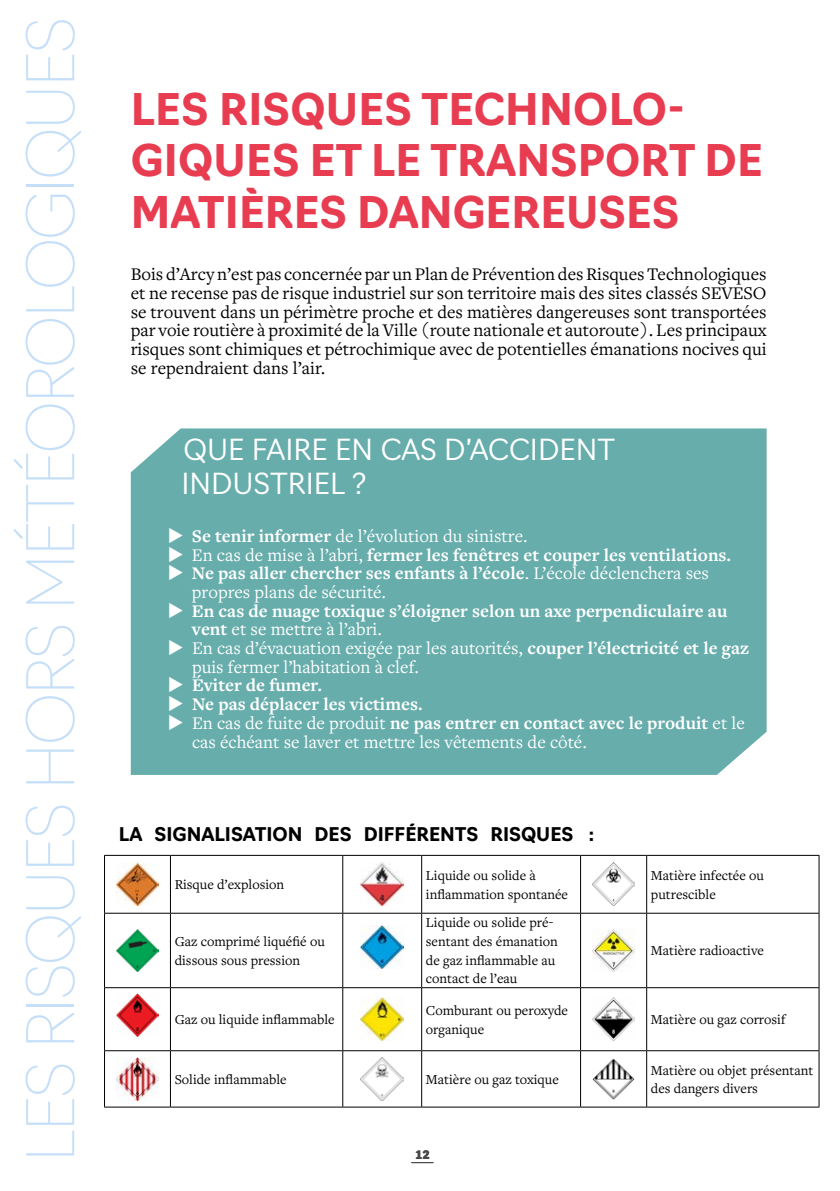
<style>
.page{position:relative;width:840px;height:1191px;background:#fff}
.page>*{position:absolute;margin:0;border:0;box-sizing:border-box;transform-origin:0 0}
.t1{font:100 64px "Navigo";letter-spacing:-.045em;color:#c6dff8}
.t2{font:700 42.6px/51.2px "Navigo";color:#e83c51}
.t3{font:300 28.4px/34px "Navigo";color:#fff}
.t4{font:18.4px/18.6px "Freight Text Pro";color:#000;text-align:justify}
.t5{font:18.4px/18.6px "Freight Text Pro";color:#fff}
.t6{font:700 18.4px/18.6px "Freight Text Pro";color:#fff}
.t7{font:700 18.4px "Navigo";color:#000}
.t8{font:14.2px/18.6px "Freight Text Pro";color:#000}
.t9{font:900 11.4px "Navigo";color:#4a4a49}
.s1{font-weight:700}
.s2{font-weight:400}
</style>
<div class="page">
<svg style="left:411px;top:1162px;width:22px;height:1px"></svg>
<div style="left:131px;top:428px;width:635px;height:347px;background:#66adab"></div>
<hr style="left:104px;top:855px;width:66px;height:1px;background:#000">
<hr style="left:104px;top:855px;width:1px;height:58px;background:#000">
<hr style="left:170px;top:855px;width:172px;height:1px;background:#000">
<hr style="left:170px;top:855px;width:1px;height:58px;background:#000">
<hr style="left:342px;top:855px;width:79px;height:1px;background:#000">
<hr style="left:342px;top:855px;width:1px;height:58px;background:#000">
<hr style="left:421px;top:855px;width:159px;height:1px;background:#000">
<hr style="left:421px;top:855px;width:1px;height:58px;background:#000">
<hr style="left:580px;top:855px;width:66px;height:1px;background:#000">
<hr style="left:580px;top:855px;width:1px;height:58px;background:#000">
<hr style="left:646px;top:855px;width:172px;height:1px;background:#000">
<hr style="left:646px;top:855px;width:1px;height:58px;background:#000">
<hr style="left:818px;top:855px;width:1px;height:58px;background:#000">
<hr style="left:104px;top:913px;width:66px;height:1px;background:#000">
<hr style="left:104px;top:913px;width:1px;height:74px;background:#000">
<hr style="left:170px;top:913px;width:172px;height:1px;background:#000">
<hr style="left:170px;top:913px;width:1px;height:74px;background:#000">
<hr style="left:342px;top:913px;width:79px;height:1px;background:#000">
<hr style="left:342px;top:913px;width:1px;height:74px;background:#000">
<hr style="left:421px;top:913px;width:159px;height:1px;background:#000">
<hr style="left:421px;top:913px;width:1px;height:74px;background:#000">
<hr style="left:580px;top:913px;width:66px;height:1px;background:#000">
<hr style="left:580px;top:913px;width:1px;height:74px;background:#000">
<hr style="left:646px;top:913px;width:172px;height:1px;background:#000">
<hr style="left:646px;top:913px;width:1px;height:74px;background:#000">
<hr style="left:818px;top:913px;width:1px;height:74px;background:#000">
<hr style="left:104px;top:987px;width:66px;height:1px;background:#000">
<hr style="left:104px;top:988px;width:1px;height:62px;background:#000">
<hr style="left:170px;top:987px;width:172px;height:1px;background:#000">
<hr style="left:170px;top:988px;width:1px;height:62px;background:#000">
<hr style="left:342px;top:987px;width:79px;height:1px;background:#000">
<hr style="left:342px;top:988px;width:1px;height:62px;background:#000">
<hr style="left:421px;top:987px;width:159px;height:1px;background:#000">
<hr style="left:421px;top:988px;width:1px;height:62px;background:#000">
<hr style="left:580px;top:987px;width:66px;height:1px;background:#000">
<hr style="left:580px;top:988px;width:1px;height:62px;background:#000">
<hr style="left:646px;top:987px;width:172px;height:1px;background:#000">
<hr style="left:646px;top:988px;width:1px;height:62px;background:#000">
<hr style="left:818px;top:988px;width:1px;height:62px;background:#000">
<hr style="left:104px;top:1050px;width:66px;height:1px;background:#000">
<hr style="left:104px;top:1051px;width:1px;height:55px;background:#000">
<hr style="left:170px;top:1050px;width:172px;height:1px;background:#000">
<hr style="left:170px;top:1051px;width:1px;height:55px;background:#000">
<hr style="left:342px;top:1050px;width:79px;height:1px;background:#000">
<hr style="left:342px;top:1051px;width:1px;height:55px;background:#000">
<hr style="left:421px;top:1050px;width:159px;height:1px;background:#000">
<hr style="left:421px;top:1051px;width:1px;height:55px;background:#000">
<hr style="left:580px;top:1050px;width:66px;height:1px;background:#000">
<hr style="left:580px;top:1051px;width:1px;height:55px;background:#000">
<hr style="left:646px;top:1050px;width:172px;height:1px;background:#000">
<hr style="left:646px;top:1051px;width:1px;height:55px;background:#000">
<hr style="left:818px;top:1051px;width:1px;height:55px;background:#000">
<hr style="left:104px;top:1106px;width:66px;height:1px;background:#000">
<hr style="left:170px;top:1106px;width:172px;height:1px;background:#000">
<hr style="left:342px;top:1106px;width:79px;height:1px;background:#000">
<hr style="left:421px;top:1106px;width:159px;height:1px;background:#000">
<hr style="left:580px;top:1106px;width:66px;height:1px;background:#000">
<hr style="left:646px;top:1106px;width:172px;height:1px;background:#000">
<img style="left:116px;top:863px;width:43px;height:42px">
<img style="left:360px;top:863px;width:43px;height:42px">
<img style="left:592px;top:863px;width:42px;height:42px">
<img style="left:116px;top:929px;width:43px;height:42px">
<img style="left:360px;top:925px;width:43px;height:43px">
<img style="left:592px;top:929px;width:42px;height:42px">
<img style="left:116px;top:994px;width:43px;height:42px">
<img style="left:360px;top:998px;width:43px;height:42px">
<img style="left:592px;top:998px;width:42px;height:42px">
<img style="left:116px;top:1057px;width:43px;height:43px">
<img style="left:360px;top:1057px;width:43px;height:43px">
<img style="left:592px;top:1058px;width:42px;height:42px">
<h1 class="t1" style="left:0;top:1162px;width:1147px;rotate:-90deg">LES RISQUES HORS MÉTÉOROLOGIQUES</h1>
<h2 class="t2" style="left:131px;top:81px;width:633px">LES RISQUES TECHNOLO-<br>GIQUES ET LE TRANSPORT DE<br>MATIÈRES DANGEREUSES</h2>
<p class="t4" style="left:131px;top:264px;width:637px">Bois d’Arcy n’est pas concernée par un Plan de Prévention des Risques Technologiques et ne recense pas de risque industriel sur son territoire mais des sites classés SEVESO se trouvent dans un périmètre proche et des matières dangereuses sont transportées par voie routière à proximité de la Ville (route nationale et autoroute). Les principaux risques sont chimiques et pétrochimique avec de potentielles émanations nocives qui se rependraient dans l’air.</p>
<h3 class="t3" style="left:181px;top:430px;width:435px">QUE FAIRE EN CAS D’ACCIDENT<br>INDUSTRIEL ?</h3>
<p class="t5" style="left:168px;top:526px;width:361px">◆ <span class="s1">Se tenir informer</span> de l’évolution du sinistre.</p>
<p class="t6" style="left:168px;top:545px;width:564px">◆ <span class="s2">En cas de mise à l’abri,</span> fermer les fenêtres et couper les ventilations.</p>
<p class="t5" style="left:192px;top:563px;width:518px;text-indent:-24px">◆ <span class="s1">Ne pas aller chercher ses enfants à l’école</span>. L’école déclenchera ses propres plans de sécurité.</p>
<p class="t6" style="left:192px;top:601px;width:536px;text-indent:-24px">◆ En cas de nuage toxique s’éloigner selon un axe perpendiculaire au vent <span class="s2">et se mettre à l’abri.</span></p>
<p class="t5" style="left:192px;top:638px;width:558px;text-indent:-24px">◆ En cas d’évacuation exigée par les autorités, <span class="s1">couper l’électricité et le gaz </span>puis fermer l’habitation à clef.</p>
<p class="t6" style="left:168px;top:675px;width:155px">◆ Éviter de fumer.</p>
<p class="t6" style="left:168px;top:694px;width:256px">◆ Ne pas déplacer les victimes.</p>
<p class="t5" style="left:192px;top:713px;width:554px;text-indent:-24px">◆ En cas de fuite de produit <span class="s1">ne pas entrer en contact avec le produit</span> et le cas échéant se laver et mettre les vêtements de côté.</p>
<p class="t7" style="left:119px;top:819px;width:480px">LA SIGNALISATION DES DIFFÉRENTS RISQUES :</p>
<p class="t8" style="left:175px;top:875px;width:111px">Risque d’explosion</p>
<p class="t8" style="left:425px;top:865px;width:143px">Liquide ou solide à inflammation spontanée</p>
<p class="t8" style="left:650px;top:865px;width:114px">Matière infectée ou putrescible</p>
<p class="t8" style="left:175px;top:931px;width:151px">Gaz comprimé liquéfié ou dissous sous pression</p>
<p class="t8" style="left:425px;top:913px;width:133px">Liquide ou solide pré&shy;sentant des émanation de gaz inflammable au contact de l’eau</p>
<p class="t8" style="left:650px;top:941px;width:114px">Matière radioactive</p>
<p class="t8" style="left:175px;top:1009px;width:161px">Gaz ou liquide inflammable</p>
<p class="t8" style="left:425px;top:1000px;width:144px">Comburant ou peroxyde organique</p>
<p class="t8" style="left:650px;top:1009px;width:136px">Matière ou gaz corrosif</p>
<p class="t8" style="left:175px;top:1069px;width:113px">Solide inflammable</p>
<p class="t8" style="left:425px;top:1069px;width:134px">Matière ou gaz toxique</p>
<p class="t8" style="left:650px;top:1060px;width:164px">Matière ou objet présentant des dangers divers</p>
<p class="t9" style="left:415px;top:1145px;width:16px">12</p>
</div>
